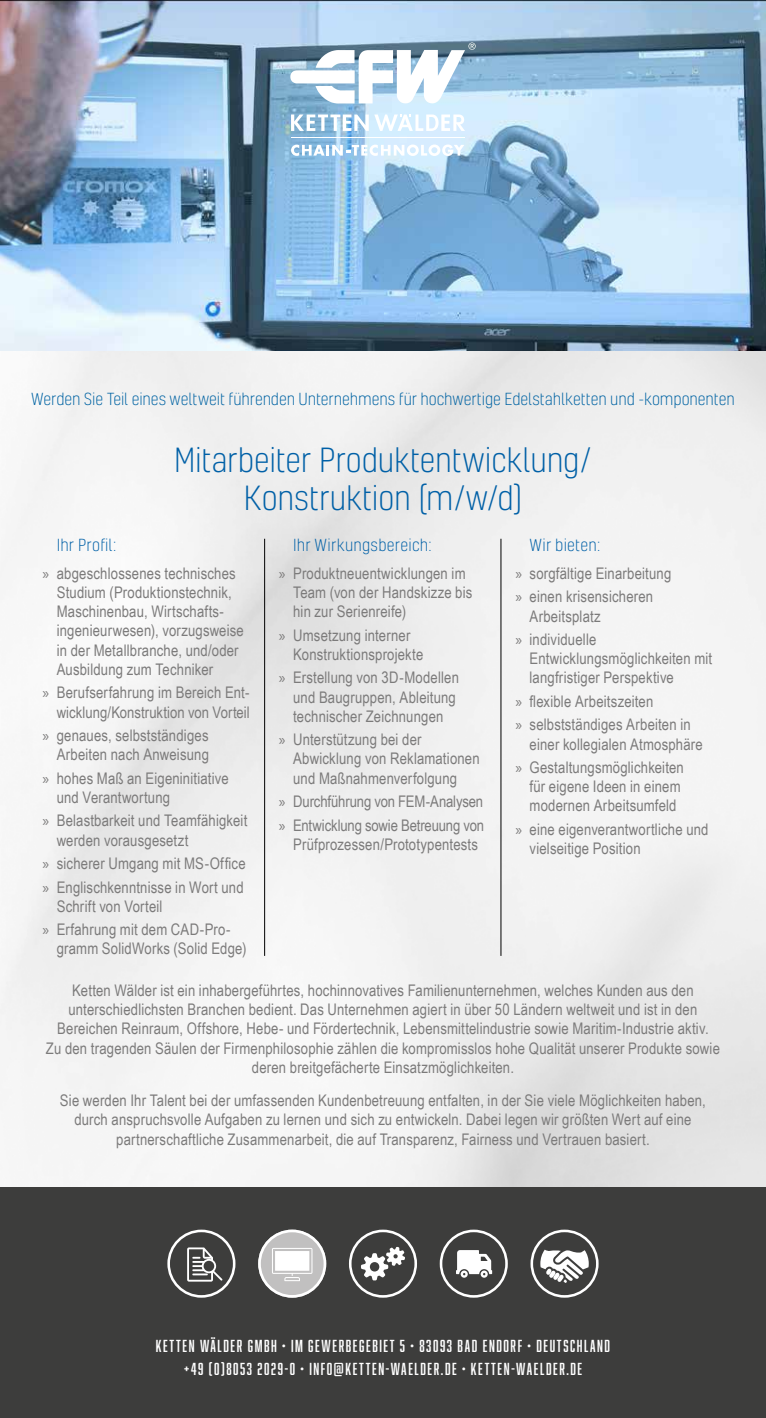
<style>
.page{position:relative;width:766px;height:1418px;background:#fff}
.page>*{position:absolute;margin:0;border:0;box-sizing:border-box;transform-origin:0 0}
.t1{font:300 32px/38.4px "Kelson";letter-spacing:-.005em;color:#0060a7;text-align:center}
.t2{font:16px/19.2px "Arial Narrow";letter-spacing:.01em;color:#7c7b7b}
.t3{font:16px/23.2px "Abolition";letter-spacing:.1em;color:#fff;text-align:center}
.t4{font:300 16px "Kelson";letter-spacing:-.005em;color:#0063a3}
.t5{font:16px/23.4px "Arial Narrow";letter-spacing:-.01em;color:#7c7b7b}
.t6{font:300 16px "Kelson";letter-spacing:.015em;color:#0060a7}
.s1{font-family:"Myriad Pro"}
</style>
<div class="page">
<img style="left:0;top:350px;width:765px;height:837px">
<div style="left:0;top:1187px;width:765px;height:230px;background:#3d3d3c"></div>
<svg style="left:167px;top:1229px;width:68px;height:68px"></svg>
<svg style="left:349px;top:1229px;width:68px;height:68px"></svg>
<svg style="left:439px;top:1229px;width:68px;height:68px"></svg>
<svg style="left:530px;top:1229px;width:68px;height:68px"></svg>
<svg style="left:258px;top:1229px;width:68px;height:68px"></svg>
<img style="left:0;top:0;width:765px;height:350px">
<hr style="left:264px;top:538px;width:1px;height:417px;background:#000">
<hr style="left:500px;top:538px;width:1px;height:417px;background:#000">
<hr style="left:291px;top:137px;width:173px;height:1px;background:#fff">
<svg style="left:291px;top:144px;width:173px;height:12px"></svg>
<svg style="left:291px;top:114px;width:77px;height:17px"></svg>
<svg style="left:374px;top:114px;width:91px;height:17px"></svg>
<svg style="left:290px;top:43px;width:185px;height:60px"></svg>
<p class="t4" style="left:31px;top:389px;width:704px">Werden Sie Teil eines weltweit führenden Unternehmens für hochwertige Edelstahlketten und -komponenten</p>
<h1 class="t1" style="left:174px;top:440px;width:419px">Mitarbeiter Produktentwicklung/<br>Konstruktion (m/w/d)</h1>
<p class="t6" style="left:57px;top:535px;width:61px">Ihr Profil:</p>
<p class="t2" style="left:57px;top:563px;width:188px;text-indent:-14px"><span class="s1">»</span> abgeschlossenes technisches<br>Studium (Produktionstechnik,<br>Maschinenbau, Wirtschafts&shy;ingenieurwesen), vorzugsweise in der Metallbranche, und/oder<br>Ausbildung zum Techniker</p>
<p class="t2" style="left:43px;top:682px;width:209px;text-align:right"><span class="s1">»</span> Berufserfahrung im Bereich Ent&shy;wicklung/Konstruktion von Vorteil</p>
<p class="t2" style="left:43px;top:725px;width:168px;text-align:right"><span class="s1">»</span> genaues, selbstständiges<br>Arbeiten nach Anweisung</p>
<p class="t2" style="left:57px;top:767px;width:173px;text-indent:-14px"><span class="s1">»</span> hohes Maß an Eigeninitiative und Verantwortung</p>
<p class="t2" style="left:57px;top:810px;width:192px;text-indent:-14px"><span class="s1">»</span> Belastbarkeit und Teamfähigkeit werden vorausgesetzt</p>
<p class="t2" style="left:43px;top:851px;width:205px;line-height:23.4px"><span class="s1">»</span> sicherer Umgang mit MS-Office <span class="s1">»</span> Englischkenntnisse in Wort und</p>
<p class="t2" style="left:43px;top:893px;width:188px;line-height:23.4px;text-indent:14px">Schrift von Vorteil<br><span class="s1">»</span> Erfahrung mit dem CAD-Pro-</p>
<p class="t2" style="left:57px;top:938px;width:191px">gramm SolidWorks (Solid Edge)</p>
<p class="t6" style="left:293px;top:535px;width:140px">Ihr Wirkungsbereich:</p>
<p class="t2" style="left:293px;top:563px;width:181px;text-indent:-14px"><span class="s1">»</span> Produktneuentwicklungen im<br>Team (von der Handskizze bis hin zur Serienreife)</p>
<p class="t2" style="left:293px;top:625px;width:132px;text-indent:-14px"><span class="s1">»</span> Umsetzung interner<br>Konstruktionsprojekte</p>
<p class="t2" style="left:293px;top:667px;width:167px;text-indent:-14px"><span class="s1">»</span> Erstellung von 3D-Modellen und Baugruppen, Ableitung technischer Zeichnungen</p>
<p class="t2" style="left:293px;top:729px;width:188px;text-indent:-14px"><span class="s1">»</span> Unterstützung bei der<br>Abwicklung von Reklamationen und Maßnahmenverfolgung</p>
<p class="t5" style="left:279px;top:789px;width:207px"><span class="s1">»</span> Durchführung von FEM-Analysen <span class="s1">»</span> Entwicklung sowie Betreuung von</p>
<p class="t2" style="left:293px;top:834px;width:186px">Prüfprozessen/Prototypentests</p>
<p class="t6" style="left:529px;top:535px;width:72px">Wir bieten:</p>
<p class="t2" style="left:515px;top:561px;width:157px;line-height:23.4px"><span class="s1">»</span> sorgfältige Einarbeitung <span class="s1">»</span> einen krisensicheren</p>
<p class="t2" style="left:515px;top:603px;width:87px;line-height:23.4px;text-align:right">Arbeitsplatz<br><span class="s1">»</span> individuelle</p>
<p class="t2" style="left:529px;top:648px;width:184px">Entwicklungsmöglichkeiten mit langfristiger Perspektive</p>
<p class="t2" style="left:515px;top:689px;width:177px;line-height:23.4px"><span class="s1">»</span> flexible Arbeitszeiten<br><span class="s1">»</span> selbstständiges Arbeiten in</p>
<p class="t2" style="left:515px;top:731px;width:189px;line-height:23.4px;text-indent:14px">einer kollegialen Atmosphäre <span class="s1">»</span> Gestaltungsmöglichkeiten</p>
<p class="t2" style="left:529px;top:776px;width:152px">für eigene Ideen in einem modernen Arbeitsumfeld</p>
<p class="t2" style="left:529px;top:819px;width:180px;text-indent:-14px"><span class="s1">»</span> eine eigenverantwortliche und vielseitige Position</p>
<p class="t2" style="left:46px;top:980px;width:675px;text-align:center">Ketten Wälder ist ein inhabergeführtes, hochinnovatives Familienunternehmen, welches Kunden aus den unterschiedlichsten Branchen bedient. Das Unternehmen agiert in über 50 Ländern weltweit und ist in den Bereichen Reinraum, Offshore, Hebe- und Fördertechnik, Lebensmittelindustrie sowie Maritim-Industrie aktiv.<br>Zu den tragenden Säulen der Firmenphilosophie zählen die kompromisslos hohe Qualität unserer Produkte sowie deren breitgefächerte Einsatzmöglichkeiten.</p>
<p class="t2" style="left:60px;top:1090px;width:647px;text-align:center">Sie werden Ihr Talent bei der umfassenden Kundenbetreuung entfalten, in der Sie viele Möglichkeiten haben, durch anspruchsvolle Aufgaben zu lernen und sich zu entwickeln. Dabei legen wir größten Wert auf eine partnerschaftliche Zusammenarbeit, die auf Transparenz, Fairness und Vertrauen basiert.</p>
<p class="t3" style="left:156px;top:1334px;width:455px">KETTEN WÄLDER GMBH • IM GEWERBEGEBIET 5 • 83093 BAD ENDORF • DEUTSCHLAND +49 (0)8053 2029-0 • INFO@KETTEN-WAELDER.DE • KETTEN-WAELDER.DE</p>
</div>
